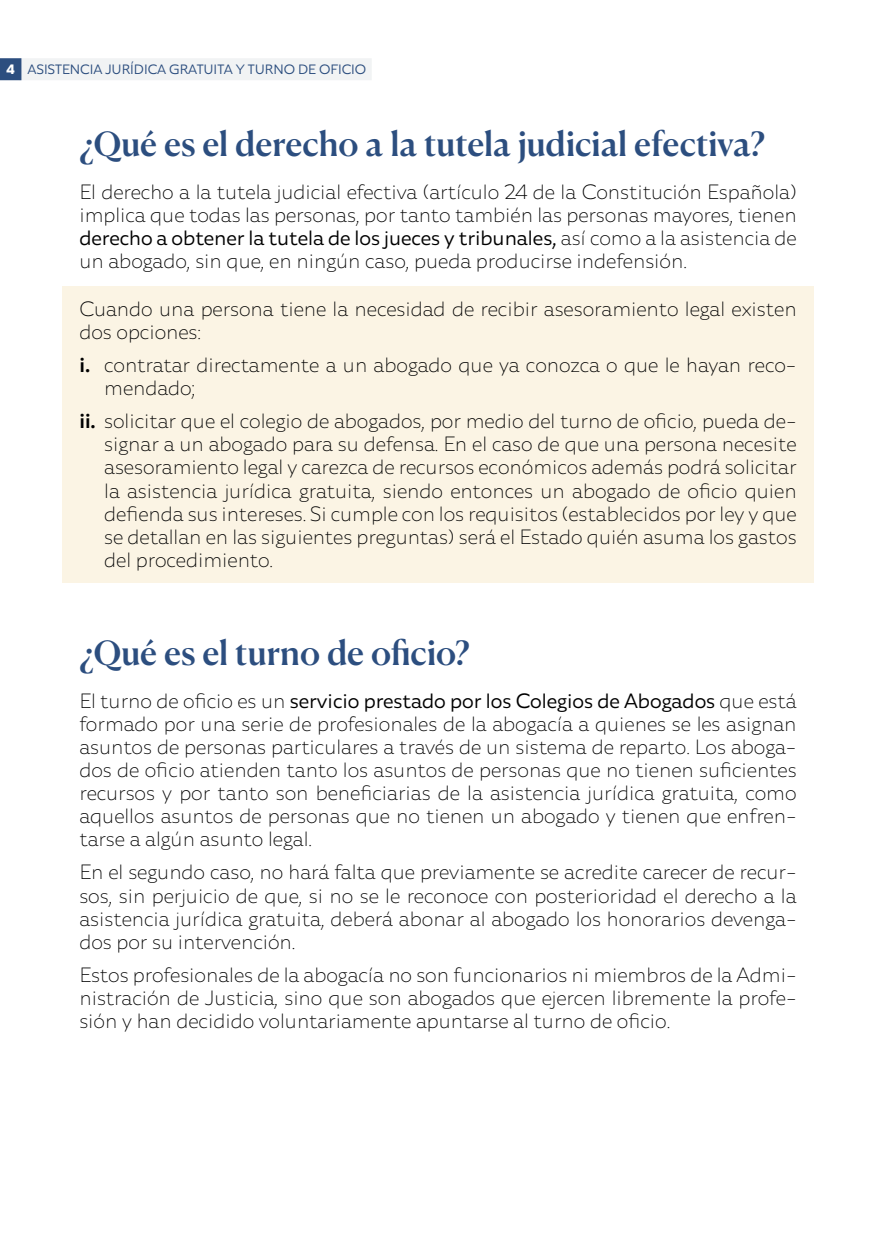
<style>
.page{position:relative;width:876px;height:1241px;background:#fff}
.page>*{position:absolute;margin:0;border:0;box-sizing:border-box;transform-origin:0 0}
.t1{font:500 33.25px "Canela Deck";letter-spacing:-.005em;color:#2c4e7f}
.t2{font:200 19.25px/23.1px "Agile Sans";color:#000;text-align:justify}
.t3{font:300 12.6px "Agile Sans";color:#2c4e7f}
.s1{font-weight:700;color:#fff}
.s2{font-weight:300}
.s3{font-weight:500}
</style>
<div class="page">
<div style="left:19px;top:58px;width:353px;height:22px;background:#f1f3f4"></div>
<div style="left:0;top:58px;width:21px;height:22px;background:#2c4e7f"></div>
<div style="left:62px;top:286px;width:752px;height:296px;background:#fbf4e4"></div>
<p class="t3" style="left:7px;top:61px;width:361px"><span class="s1">4</span> ASISTENCIA JURÍDICA GRATUITA Y TURNO DE OFICIO</p>
<h1 class="t1" style="left:79px;top:115px;width:687px">¿Qué es el derecho a la tutela judicial efectiva?</h1>
<p class="t2" style="left:79px;top:180px;width:718px">El derecho a la tutela judicial efectiva (artículo 24 de la Constitución Española) implica que todas las personas, por tanto también las personas mayores, tienen <span class="s2">derecho a obtener la tutela de los jueces y tribunales,</span> así como a la asistencia de un abogado, sin que, en ningún caso, pueda producirse indefensión.</p>
<p class="t2" style="left:79px;top:297px;width:718px">Cuando una persona tiene la necesidad de recibir asesoramiento legal existen dos opciones:</p>
<p class="t2" style="left:104px;top:353px;width:693px;text-indent:-25px"><span class="s3">i.</span> contratar directamente a un abogado que ya conozca o que le hayan reco&shy;mendado;</p>
<p class="t2" style="left:104px;top:409px;width:694px;text-indent:-25px"><span class="s3">ii.</span> solicitar que el colegio de abogados, por medio del turno de oficio, pueda de&shy;signar a un abogado para su defensa. En el caso de que una persona necesite asesoramiento legal y carezca de recursos económicos además podrá solicitar la asistencia jurídica gratuita, siendo entonces un abogado de oficio quien defienda sus intereses. Si cumple con los requisitos (establecidos por ley y que se detallan en las siguientes preguntas) será el Estado quién asuma los gastos del procedimiento.</p>
<h1 class="t1" style="left:79px;top:624px;width:392px">¿Qué es el turno de oficio?</h1>
<p class="t2" style="left:79px;top:688px;width:718px">El turno de oficio es un <span class="s2">servicio prestado por los Colegios de Abogados</span> que está formado por una serie de profesionales de la abogacía a quienes se les asignan asuntos de personas particulares a través de un sistema de reparto. Los aboga&shy;dos de oficio atienden tanto los asuntos de personas que no tienen suficientes recursos y por tanto son beneficiarias de la asistencia jurídica gratuita, como aquellos asuntos de personas que no tienen un abogado y tienen que enfren&shy;tarse a algún asunto legal.</p>
<p class="t2" style="left:79px;top:860px;width:718px">En el segundo caso, no hará falta que previamente se acredite carecer de recur&shy;sos, sin perjuicio de que, si no se le reconoce con posterioridad el derecho a la asistencia jurídica gratuita, deberá abonar al abogado los honorarios devenga&shy;dos por su intervención.</p>
<p class="t2" style="left:79px;top:962px;width:718px">Estos profesionales de la abogacía no son funcionarios ni miembros de la Admi&shy;nistración de Justicia, sino que son abogados que ejercen libremente la profe&shy;sión y han decidido voluntariamente apuntarse al turno de oficio.</p>
</div>
